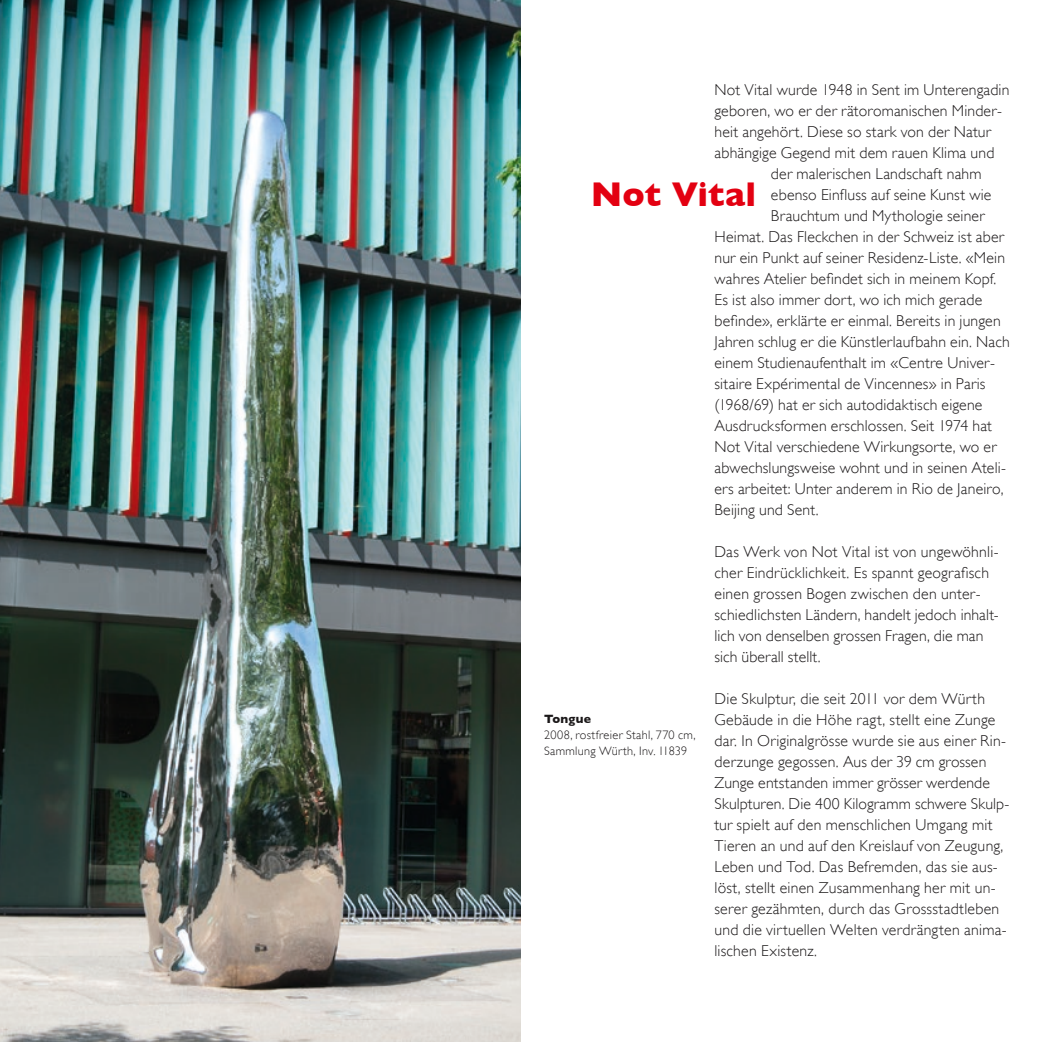
<style>
.page{position:relative;width:1042px;height:1042px;background:#fff}
.page>*{position:absolute;margin:0;border:0;box-sizing:border-box;transform-origin:0 0}
.t1{font:700 35px "Gill Sans";color:#e30011}
.t2{font:300 15.75px/21px "Gill Sans";letter-spacing:.015em;color:#1b1819}
.t3{font:300 12.25px/15.8px "Gill Sans";letter-spacing:.025em;color:#1b1819}
.t4{font:700 12.25px "Gill Sans";letter-spacing:.025em;color:#1b1819}
</style>
<div class="page">
<img style="left:0;top:0;width:521px;height:1042px">
<p class="t2" style="left:714px;top:78px;width:296px">Not Vital wurde 1948 in Sent im Unterengadin</p>
<p class="t2" style="left:714px;top:99px;width:289px">geboren, wo er der rätoromanischen Minder-</p>
<p class="t2" style="left:714px;top:120px;width:278px">heit angehört. Diese so stark von der Natur</p>
<p class="t2" style="left:714px;top:141px;width:281px">abhängige Gegend mit dem rauen Klima und</p>
<p class="t2" style="left:771px;top:162px;width:212px">der malerischen Landschaft nahm</p>
<p class="t2" style="left:771px;top:183px;width:222px">ebenso Einfluss auf seine Kunst wie</p>
<p class="t2" style="left:771px;top:204px;width:215px">Brauchtum und Mythologie seiner</p>
<p class="t2" style="left:714px;top:225px;width:291px">Heimat. Das Fleckchen in der Schweiz ist aber</p>
<p class="t2" style="left:714px;top:246px;width:292px">nur ein Punkt auf seiner Residenz-Liste. «Mein</p>
<p class="t2" style="left:714px;top:267px;width:283px">wahres Atelier befindet sich in meinem Kopf.</p>
<p class="t2" style="left:714px;top:288px;width:269px">Es ist also immer dort, wo ich mich gerade</p>
<p class="t2" style="left:714px;top:309px;width:288px">befinde», erklärte er einmal. Bereits in jungen</p>
<p class="t2" style="left:714px;top:330px;width:297px">Jahren schlug er die Künstlerlaufbahn ein. Nach</p>
<p class="t2" style="left:714px;top:351px;width:282px">einem Studienaufenthalt im «Centre Univer-</p>
<p class="t2" style="left:714px;top:372px;width:272px">sitaire Expérimental de Vincennes» in Paris</p>
<p class="t2" style="left:714px;top:393px;width:269px">(1968/69) hat er sich autodidaktisch eigene</p>
<p class="t2" style="left:714px;top:414px;width:279px">Ausdrucksformen erschlossen. Seit 1974 hat</p>
<p class="t2" style="left:714px;top:435px;width:284px">Not Vital verschiedene Wirkungsorte, wo er</p>
<p class="t2" style="left:714px;top:456px;width:293px">abwechslungsweise wohnt und in seinen Ateli-</p>
<p class="t2" style="left:714px;top:477px;width:290px">ers arbeitet: Unter anderem in Rio de Janeiro,</p>
<p class="t2" style="left:714px;top:498px;width:105px">Beijing und Sent.</p>
<p class="t2" style="left:714px;top:540px;width:286px">Das Werk von Not Vital ist von ungewöhnli&shy;cher Eindrücklichkeit. Es spannt geografisch einen grossen Bogen zwischen den unter&shy;schiedlichsten Ländern, handelt jedoch inhalt&shy;lich von denselben grossen Fragen, die man sich überall stellt.</p>
<p class="t2" style="left:714px;top:687px;width:296px">Die Skulptur, die seit 2011 vor dem Würth Gebäude in die Höhe ragt, stellt eine Zunge dar. In Originalgrösse wurde sie aus einer Rin&shy;derzunge gegossen. Aus der 39 cm grossen Zunge entstanden immer grösser werdende Skulpturen. Die 400 Kilogramm schwere Skulp&shy;tur spielt auf den menschlichen Umgang mit Tieren an und auf den Kreislauf von Zeugung, Leben und Tod. Das Befremden, das sie aus&shy;löst, stellt einen Zusammenhang her mit un&shy;serer gezähmten, durch das Grossstadtleben und die virtuellen Welten verdrängten anima&shy;lischen Existenz.</p>
<h1 class="t1" style="left:591px;top:174px;width:167px">Not Vital</h1>
<p class="t4" style="left:544px;top:712px;width:49px">Tongue</p>
<p class="t3" style="left:544px;top:726px;width:153px">2008, rostfreier Stahl, 770 cm,<br>Sammlung Würth, Inv. 11839</p>
</div>
